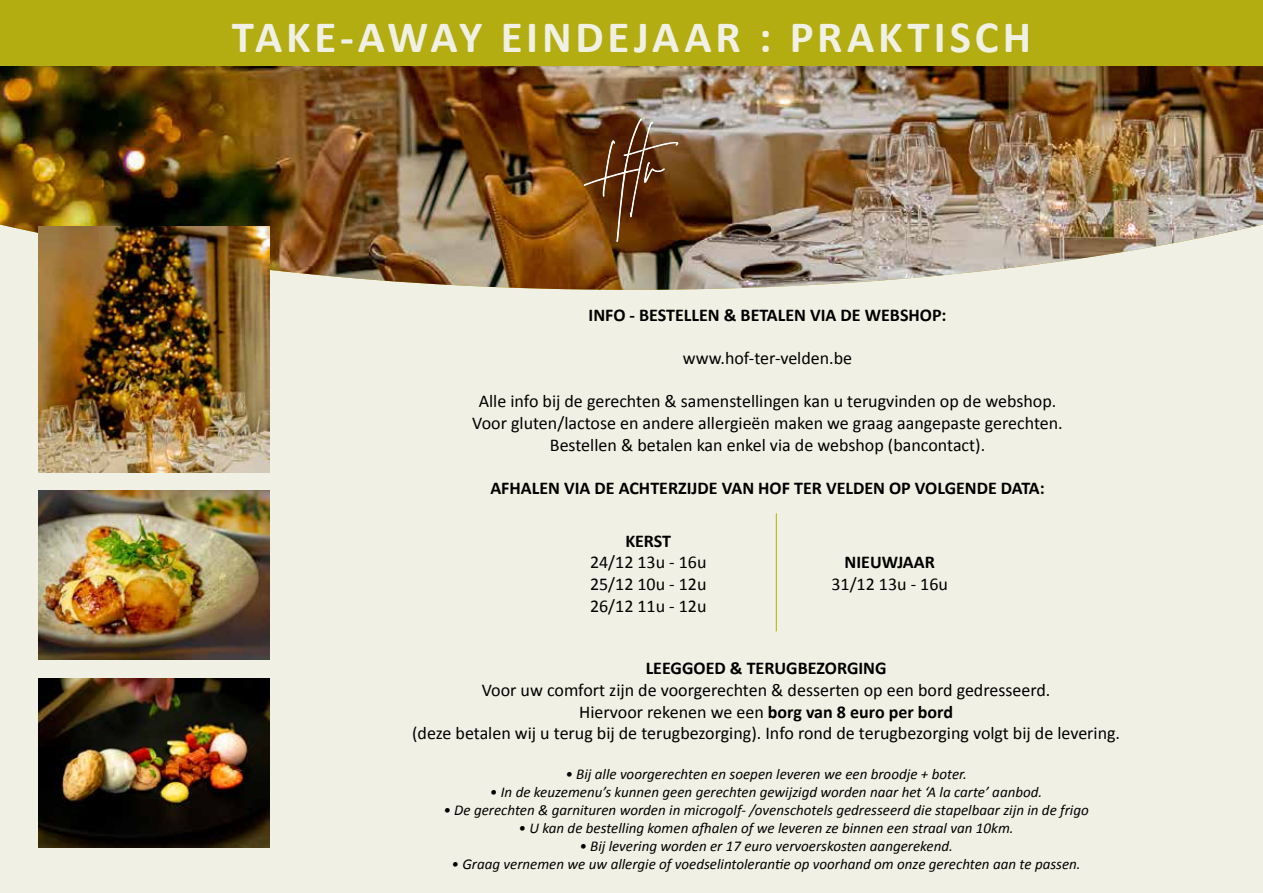
<style>
.page{position:relative;width:1263px;height:893px;background:#f0f0e4}
.page>*{position:absolute;margin:0;border:0;box-sizing:border-box;transform-origin:0 0}
.t1{font:700 45px "Calibri";letter-spacing:.085em;color:#f0f0e4}
.t2{font:18px/21.6px "Calibri";color:#000;text-align:center}
.t3{font:700 18px "Calibri";color:#000}
.t4{font:italic 15px "Calibri";color:#000}
.s1{font-weight:700}
</style>
<div class="page">
<img style="left:0;top:66px;width:1263px;height:224px">
<svg style="left:584px;top:118px;width:95px;height:124px;background:#6e411f"></svg>
<div style="left:0;top:0;width:1263px;height:66px;background:#b4ad11"></div>
<hr style="left:776px;top:513px;width:1px;height:118px;background:#b4ad11">
<img style="left:38px;top:227px;width:231px;height:245px">
<img style="left:38px;top:490px;width:231px;height:170px">
<img style="left:38px;top:678px;width:231px;height:169px">
<h1 class="t1" style="left:232px;top:5px;width:801px">TAKE-AWAY EINDEJAAR : PRAKTISCH</h1>
<p class="t3" style="left:588px;top:302px;width:359px">INFO - BESTELLEN &amp; BETALEN VIA DE WEBSHOP:</p>
<p class="t2" style="left:683px;top:347px;width:171px">www.hof-ter-velden.be</p>
<p class="t2" style="left:472px;top:390px;width:592px">Alle info bij de gerechten &amp; samenstellingen kan u terugvinden op de webshop.<br>Voor gluten/lactose en andere allergieën maken we graag aangepaste gerechten.<br>Bestellen &amp; betalen kan enkel via de webshop (bancontact).</p>
<p class="t3" style="left:490px;top:475px;width:556px">AFHALEN VIA DE ACHTERZIJDE VAN HOF TER VELDEN OP VOLGENDE DATA:</p>
<p class="t3" style="left:625px;top:528px;width:47px">KERST</p>
<p class="t2" style="left:590px;top:551px;width:118px;text-align:justify">24/12 13u - 16u 25/12 10u - 12u 26/12 11u - 12u</p>
<p class="t3" style="left:844px;top:550px;width:92px">NIEUWJAAR</p>
<p class="t2" style="left:831px;top:573px;width:118px">31/12 13u - 16u</p>
<p class="t3" style="left:646px;top:656px;width:242px">LEEGGOED &amp; TERUGBEZORGING</p>
<p class="t2" style="left:412px;top:679px;width:709px">Voor uw comfort zijn de voorgerechten &amp; desserten op een bord gedresseerd.<br>Hiervoor rekenen we een <span class="s1">borg van 8 euro per bord<br></span>(deze betalen wij u terug bij de terugbezorging). Info rond de terugbezorging volgt bij de levering.</p>
<p class="t4" style="left:565px;top:768px;width:403px">• Bij alle voorgerechten en soepen leveren we een broodje + boter.</p>
<p class="t4" style="left:490px;top:786px;width:554px">• In de keuzemenu’s kunnen geen gerechten gewijzigd worden naar het ‘A la carte’ aanbod.</p>
<p class="t4" style="left:443px;top:804px;width:647px">• De gerechten &amp; garnituren worden in microgolf- /ovenschotels gedresseerd die stapelbaar zijn in de frigo</p>
<p class="t4" style="left:519px;top:817px;width:497px">• U kan de bestelling komen afhalen of we leveren ze binnen een straal van 10km.</p>
<p class="t4" style="left:579px;top:835px;width:375px">• Bij levering worden er 17 euro vervoerskosten aangerekend.</p>
<p class="t4" style="left:451px;top:853px;width:631px">• Graag vernemen we uw allergie of voedselintolerantie op voorhand om onze gerechten aan te passen.</p>
</div>
